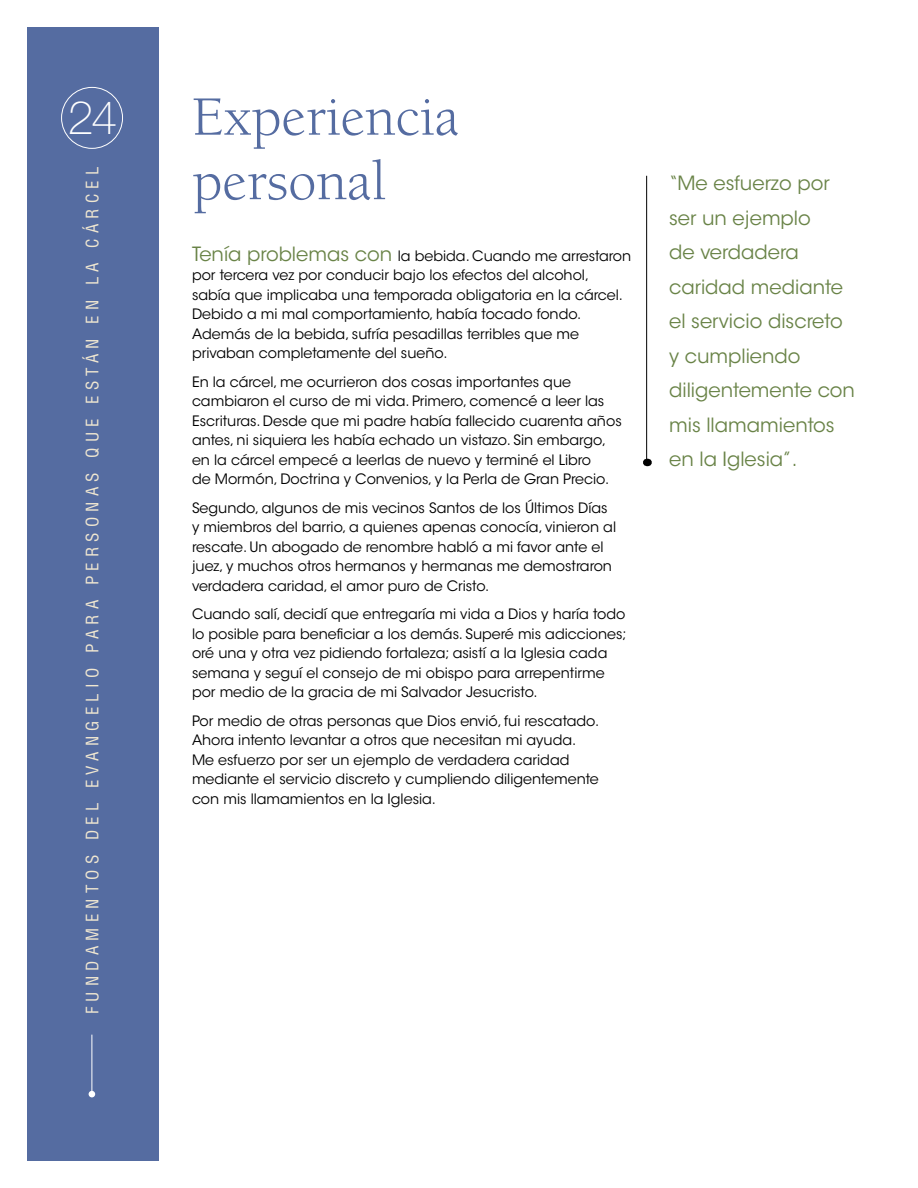
<style>
.page{position:relative;width:918px;height:1188px;background:#fff}
.page>*{position:absolute;margin:0;border:0;box-sizing:border-box;transform-origin:0 0}
.para_h1{font:57px/64.5px "Berkeley O Slds Lat";color:#556ca1}
.t1{font:100 46.5px "Helveticalds Lat";color:#fff}
.para_sidebar-last{font:19.5px/34.5px "Avant Gardelds Lat";color:#698347}
.t2{font:condensed 16.8px "Helveticalds Lat";letter-spacing:.31em;color:#f0e7d1}
.para_p2{font:14.25px/19.5px "Avant Gardelds Lat";color:#000}
.para_p2First{font:14.25px/19.5px "Avant Gardelds Lat";color:#000}
.s1{font-size:19.5px;color:#698347}
</style>
<div class="page">
<div style="left:27px;top:27px;width:131px;height:1134px;background:#556ca1"></div>
<hr style="left:92px;top:314px;width:1px;height:780px;background:#fff">
<svg style="left:89px;top:1091px;width:6px;height:6px"></svg>
<div style="left:61px;top:87px;width:62px;height:62px;border:1px solid #fff;border-radius:50%"></div>
<hr style="left:646px;top:176px;width:1px;height:286px;background:#000">
<h2 class="t1" style="left:68px;top:81px;width:51px">24</h2>
<p class="t2" style="left:79px;top:1014px;width:849px;rotate:-90deg">FUNDAMENTOS DEL EVANGELIO PARA PERSONAS QUE ESTÁN EN LA CÁRCEL</p>
<p class="para_h1" style="left:192px;top:84px;width:269px">Experiencia personal</p>
<p class="para_p2First" style="left:192px;top:245px;width:441px"><span class="s1">Tenía problemas con</span> la bebida. Cuando me arrestaron por tercera vez por conducir bajo los efectos del alcohol, sabía que implicaba una temporada obligatoria en la cárcel.<br>Debido a mi mal comportamiento, había tocado fondo.<br>Además de la bebida, sufría pesadillas terribles que me privaban completamente del sueño.</p>
<p class="para_p2" style="left:192px;top:371px;width:431px">En la cárcel, me ocurrieron dos cosas importantes que cambiaron el curso de mi vida. Primero, comencé a leer las Escrituras. Desde que mi padre había fallecido cuarenta años antes, ni siquiera les había echado un vistazo. Sin embargo, en la cárcel empecé a leerlas de nuevo y terminé el Libro<br>de Mormón, Doctrina y Convenios, y la Perla de Gran Precio.</p>
<p class="para_p2" style="left:192px;top:497px;width:426px">Segundo, algunos de mis vecinos Santos de los Últimos Días y miembros del barrio, a quienes apenas conocía, vinieron al rescate. Un abogado de renombre habló a mi favor ante el juez, y muchos otros hermanos y hermanas me demostraron verdadera caridad, el amor puro de Cristo.</p>
<p class="para_p2" style="left:192px;top:604px;width:436px">Cuando salí, decidí que entregaría mi vida a Dios y haría todo lo posible para beneficiar a los demás. Superé mis adicciones; oré una y otra vez pidiendo fortaleza; asistí a la Iglesia cada semana y seguí el consejo de mi obispo para arrepentirme por medio de la gracia de mi Salvador Jesucristo.</p>
<p class="para_p2" style="left:192px;top:710px;width:409px">Por medio de otras personas que Dios envió, fui rescatado.<br>Ahora intento levantar a otros que necesitan mi ayuda.<br>Me esfuerzo por ser un ejemplo de verdadera caridad mediante el servicio discreto y cumpliendo diligentemente con mis llamamientos en la Iglesia.</p>
<p class="para_sidebar-last" style="left:669px;top:165px;width:187px">“Me esfuerzo por ser un ejemplo<br>de verdadera caridad mediante el servicio discreto y cumpliendo diligentemente con mis llamamientos en la Iglesia”.</p>
</div>
